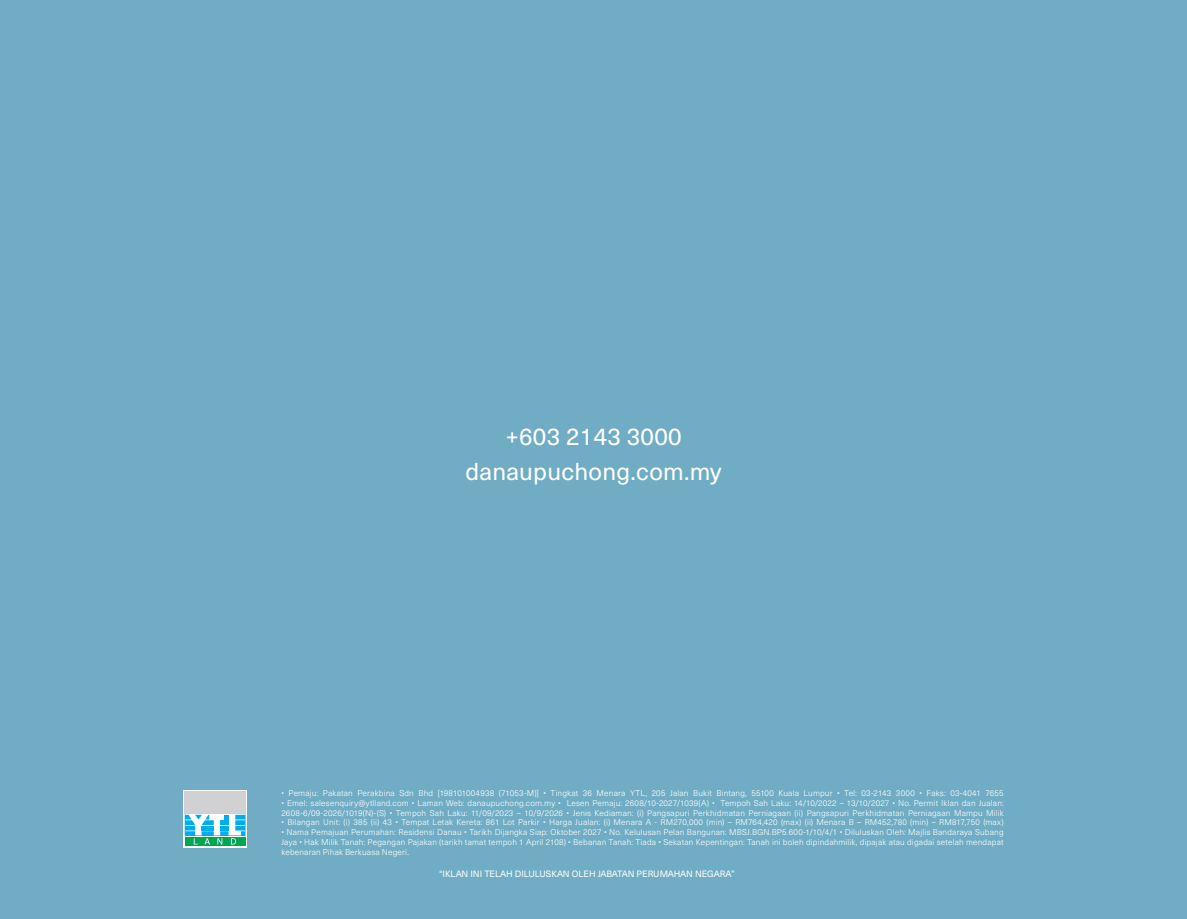
<style>
.page{position:relative;width:1187px;height:919px;background:#fff}
.page>*{position:absolute;margin:0;border:0;box-sizing:border-box;transform-origin:0 0}
.t1{font:24px/34.5px "Neue Haas Unica";letter-spacing:.01em;color:#fff;text-align:center}
.t2{font:9px "Neue Haas Unica";color:#fff}
.t3{font:300 8.25px/9.8px "Neue Haas Unica";letter-spacing:.02em;color:#fff}
</style>
<div class="page">
<div style="left:0;top:0;width:1186px;height:918px;background:#70adc4"></div>
<svg style="left:183px;top:790px;width:64px;height:57px"></svg>
<svg style="left:185px;top:844px;width:60px;height:1px"></svg>
<div style="left:185px;top:791px;width:6px;height:23px;background:#d1d1d4"></div>
<div style="left:191px;top:791px;width:7px;height:23px;background:#d1d1d4"></div>
<div style="left:198px;top:791px;width:6px;height:23px;background:#d1d1d4"></div>
<div style="left:205px;top:791px;width:6px;height:23px;background:#d1d1d4"></div>
<div style="left:212px;top:791px;width:6px;height:23px;background:#d1d1d4"></div>
<div style="left:219px;top:791px;width:6px;height:23px;background:#d1d1d4"></div>
<div style="left:225px;top:791px;width:7px;height:23px;background:#d1d1d4"></div>
<div style="left:232px;top:791px;width:7px;height:23px;background:#d1d1d4"></div>
<div style="left:239px;top:791px;width:6px;height:23px;background:#d1d1d4"></div>
<svg style="left:185px;top:814px;width:60px;height:30px;background:#67ccd3"></svg>
<h1 class="t1" style="left:465px;top:418px;width:258px">+603 2143 3000 danaupuchong.com.my</h1>
<p class="t3" style="left:281px;top:787px;width:723px">• Pemaju: Pakatan Perakbina Sdn Bhd [198101004938 (71053-M)] • Tingkat 36 Menara YTL, 205 Jalan Bukit Bintang, 55100 Kuala Lumpur • Tel: 03-2143 3000 • Faks: 03-4041 7655</p>
<p class="t3" style="left:281px;top:797px;width:723px">• Emel: salesenquiry@ytlland.com • Laman Web: danaupuchong.com.my • Lesen Pemaju: 2608/10-2027/1039(A) • Tempoh Sah Laku: 14/10/2022 – 13/10/2027 • No. Permit Iklan dan Jualan:<br>2608-6/09-2026/1019(N)-(S) • Tempoh Sah Laku: 11/09/2023 – 10/9/2026 • Jenis Kediaman: (i) Pangsapuri Perkhidmatan Perniagaan (ii) Pangsapuri Perkhidmatan Perniagaan Mampu Milik</p>
<p class="t3" style="left:281px;top:817px;width:723px">• Bilangan Unit: (i) 385 (ii) 43 • Tempat Letak Kereta: 861 Lot Parkir • Harga Jualan: (i) Menara A - RM270,000 (min) – RM764,420 (max) (ii) Menara B – RM452,780 (min) – RM817,750 (max)</p>
<p class="t3" style="left:281px;top:826px;width:723px;text-align:justify">• Nama Pemajuan Perumahan: Residensi Danau • Tarikh Dijangka Siap: Oktober 2027 • No. Kelulusan Pelan Bangunan: MBSJ.BGN.BP5.600-1/10/4/1 • Diluluskan Oleh: Majlis Bandaraya Subang Jaya • Hak Milik Tanah: Pegangan Pajakan (tarikh tamat tempoh 1 April 2108) • Bebanan Tanah: Tiada • Sekatan Kepentingan: Tanah ini boleh dipindahmilik, dipajak atau digadai setelah mendapat kebenaran Pihak Berkuasa Negeri.</p>
<p class="t2" style="left:439px;top:867px;width:297px">“IKLAN INI TELAH DILULUSKAN OLEH JABATAN PERUMAHAN NEGARA”</p>
</div>
